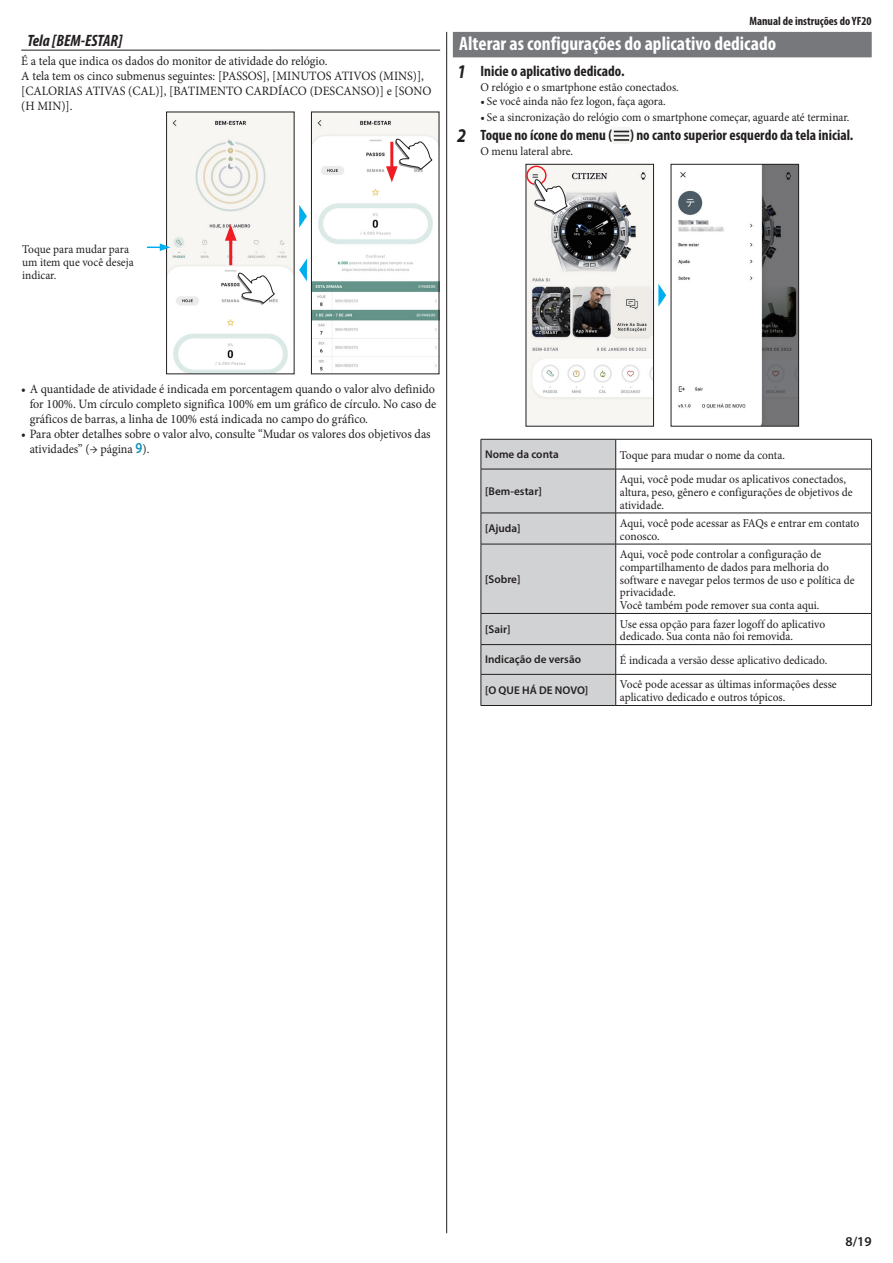
<style>
.page{position:relative;width:893px;height:1263px;background:#fff}
.page>*{position:absolute;margin:0;border:0;box-sizing:border-box;transform-origin:0 0}
.t1{font:700 condensed 19.5px "Myriad Pro";color:#fff}
.t2{font:italic 700 condensed 16.5px "Myriad Pro";color:#231f20}
.t3{font:700 condensed 15px "Myriad Pro";color:#231f20}
.t4{font:600 13.5px "Myriad Pro";color:#231f20}
.t5{font:12.75px/15px "Minion Pro";color:#231f20;scale:.95 1}
.t6{font:12px/12.8px "Minion Pro";color:#231f20;scale:.95 1}
.t7{font:700 condensed 12px "Myriad Pro";color:#231f20}
.t8{font:600 11.25px "Myriad Pro";color:#231f20}
.s1{font-style:italic;font-stretch:normal;font-size:19.5px}
.s2{font-family:"Myriad Pro";font-weight:600;font-size:15.3px;color:#1092b8}
</style>
<div class="page">
<hr style="left:446px;top:32px;width:1px;height:1201px;background:#231f20">
<hr style="left:21px;top:50px;width:419px;height:1px;background:#231f20">
<img style="left:168px;top:114px;width:124px;height:258px">
<div style="left:166px;top:112px;width:128px;height:262px;border:1px solid #231f20"></div>
<img style="left:313px;top:114px;width:124px;height:257px">
<div style="left:311px;top:112px;width:128px;height:262px;border:1px solid #231f20"></div>
<svg style="left:299px;top:205px;width:8px;height:23px"></svg>
<svg style="left:299px;top:258px;width:8px;height:23px"></svg>
<hr style="left:229px;top:235px;width:3px;height:30px;background:#ee1d23">
<svg style="left:225px;top:225px;width:12px;height:16px"></svg>
<svg style="left:147px;top:243px;width:23px;height:8px"></svg>
<svg style="left:236px;top:272px;width:39px;height:33px"></svg>
<svg style="left:386px;top:138px;width:47px;height:44px"></svg>
<div style="left:453px;top:32px;width:419px;height:25px;background:#76787b"></div>
<img style="left:612px;top:128px;width:18px;height:15px">
<img style="left:678px;top:166px;width:119px;height:258px">
<div style="left:671px;top:164px;width:128px;height:262px;border:1px solid #231f20"></div>
<img style="left:528px;top:166px;width:124px;height:258px">
<div style="left:526px;top:164px;width:128px;height:262px;border:1px solid #231f20"></div>
<div style="left:526px;top:166px;width:21px;height:19px;border:2px solid #ee1d23;border-radius:50%"></div>
<svg style="left:658px;top:284px;width:8px;height:23px"></svg>
<svg style="left:533px;top:179px;width:35px;height:36px"></svg>
<hr style="left:616px;top:439px;width:256px;height:1px;background:#231f20">
<hr style="left:871px;top:439px;width:1px;height:30px;background:#231f20">
<hr style="left:616px;top:469px;width:256px;height:1px;background:#231f20">
<hr style="left:871px;top:469px;width:1px;height:44px;background:#231f20">
<hr style="left:616px;top:513px;width:256px;height:1px;background:#231f20">
<hr style="left:871px;top:513px;width:1px;height:31px;background:#231f20">
<hr style="left:616px;top:544px;width:256px;height:1px;background:#231f20">
<hr style="left:871px;top:544px;width:1px;height:69px;background:#231f20">
<hr style="left:616px;top:613px;width:256px;height:1px;background:#231f20">
<hr style="left:871px;top:614px;width:1px;height:30px;background:#231f20">
<hr style="left:616px;top:644px;width:256px;height:1px;background:#231f20">
<div style="left:481px;top:439px;width:135px;height:266px;background:#d1d2d4"></div>
<svg style="left:871px;top:645px;width:1px;height:29px"></svg>
<hr style="left:481px;top:674px;width:135px;height:1px;background:#231f20">
<hr style="left:481px;top:674px;width:1px;height:31px;background:#231f20">
<hr style="left:616px;top:674px;width:256px;height:1px;background:#231f20">
<hr style="left:615px;top:674px;width:1px;height:31px;background:#231f20">
<hr style="left:871px;top:674px;width:1px;height:31px;background:#231f20">
<hr style="left:481px;top:705px;width:135px;height:1px;background:#231f20">
<hr style="left:616px;top:705px;width:256px;height:1px;background:#231f20">
<h2 class="t2" style="left:28px;top:30px;width:96px">Tela [BEM-ESTAR]</h2>
<p class="t5" style="left:21px;top:53px;width:433px">É a tela que indica os dados do monitor de atividade do relógio.<br>A tela tem os cinco submenus seguintes: [PASSOS], [MINUTOS ATIVOS (MINS)], [CALORIAS ATIVAS (CAL)], [BATIMENTO CARDÍACO (DESCANSO)] e [SONO (H MIN)].</p>
<p class="t7" style="left:749px;top:14px;width:124px">Manual de instruções do YF20</p>
<h1 class="t1" style="left:459px;top:32px;width:318px">Alterar as configurações do aplicativo dedicado</h1>
<p class="t3" style="left:457px;top:62px;width:169px"><span class="s1">1</span> Inicie o aplicativo dedicado.</p>
<p class="t6" style="left:480px;top:81px;width:210px">O relógio e o smartphone estão conectados.</p>
<p class="t6" style="left:480px;top:95px;width:196px">• Se você ainda não fez logon, faça agora.</p>
<p class="t6" style="left:480px;top:110px;width:390px">• Se a sincronização do relógio com o smartphone começar, aguarde até terminar.</p>
<p class="t3" style="left:457px;top:126px;width:398px"><span class="s1">2</span> Toque no ícone do menu ( ) no canto superior esquerdo da tela inicial.</p>
<p class="t6" style="left:480px;top:145px;width:99px">O menu lateral abre.</p>
<p class="t6" style="left:22px;top:243px;width:119px">Toque para mudar para um item que você deseja indicar.</p>
<p class="t5" style="left:30px;top:381px;width:429px;text-align:justify;text-indent:-9px">• A quantidade de atividade é indicada em porcentagem quando o valor alvo definido for 100%. Um círculo completo significa 100% em um gráfico de círculo. No caso de gráficos de barras, a linha de 100% está indicada no campo do gráfico.</p>
<p class="t5" style="left:30px;top:426px;width:424px;text-indent:-9px">• Para obter detalhes sobre o valor alvo, consulte “Mudar os valores dos objetivos das atividades” (→ página <span class="s2">9</span>).</p>
<p class="t8" style="left:485px;top:447px;width:75px">Nome da conta</p>
<p class="t6" style="left:620px;top:449px;width:175px">Toque para mudar o nome da conta.</p>
<p class="t8" style="left:485px;top:484px;width:58px">[Bem-estar]</p>
<p class="t6" style="left:620px;top:473px;width:246px">Aqui, você pode mudar os aplicativos conectados, altura, peso, gênero e configurações de objetivos de atividade.</p>
<p class="t8" style="left:485px;top:521px;width:37px">[Ajuda]</p>
<p class="t6" style="left:620px;top:517px;width:253px">Aqui, você pode acessar as FAQs e entrar em contato conosco.</p>
<p class="t8" style="left:485px;top:572px;width:37px">[Sobre]</p>
<p class="t6" style="left:620px;top:548px;width:248px">Aqui, você pode controlar a configuração de compartilhamento de dados para melhoria do software e navegar pelos termos de uso e política de privacidade.<br>Você também pode remover sua conta aqui.</p>
<p class="t8" style="left:485px;top:622px;width:27px">[Sair]</p>
<p class="t6" style="left:620px;top:617px;width:217px">Use essa opção para fazer logoff do aplicativo dedicado. Sua conta não foi removida.</p>
<p class="t8" style="left:485px;top:652px;width:97px">Indicação de versão</p>
<p class="t6" style="left:620px;top:654px;width:220px">É indicada a versão desse aplicativo dedicado.</p>
<p class="t8" style="left:485px;top:683px;width:105px">[O QUE HÁ DE NOVO]</p>
<p class="t6" style="left:620px;top:678px;width:230px">Você pode acessar as últimas informações desse aplicativo dedicado e outros tópicos.</p>
<p class="t4" style="left:845px;top:1233px;width:28px">8/19</p>
</div>
